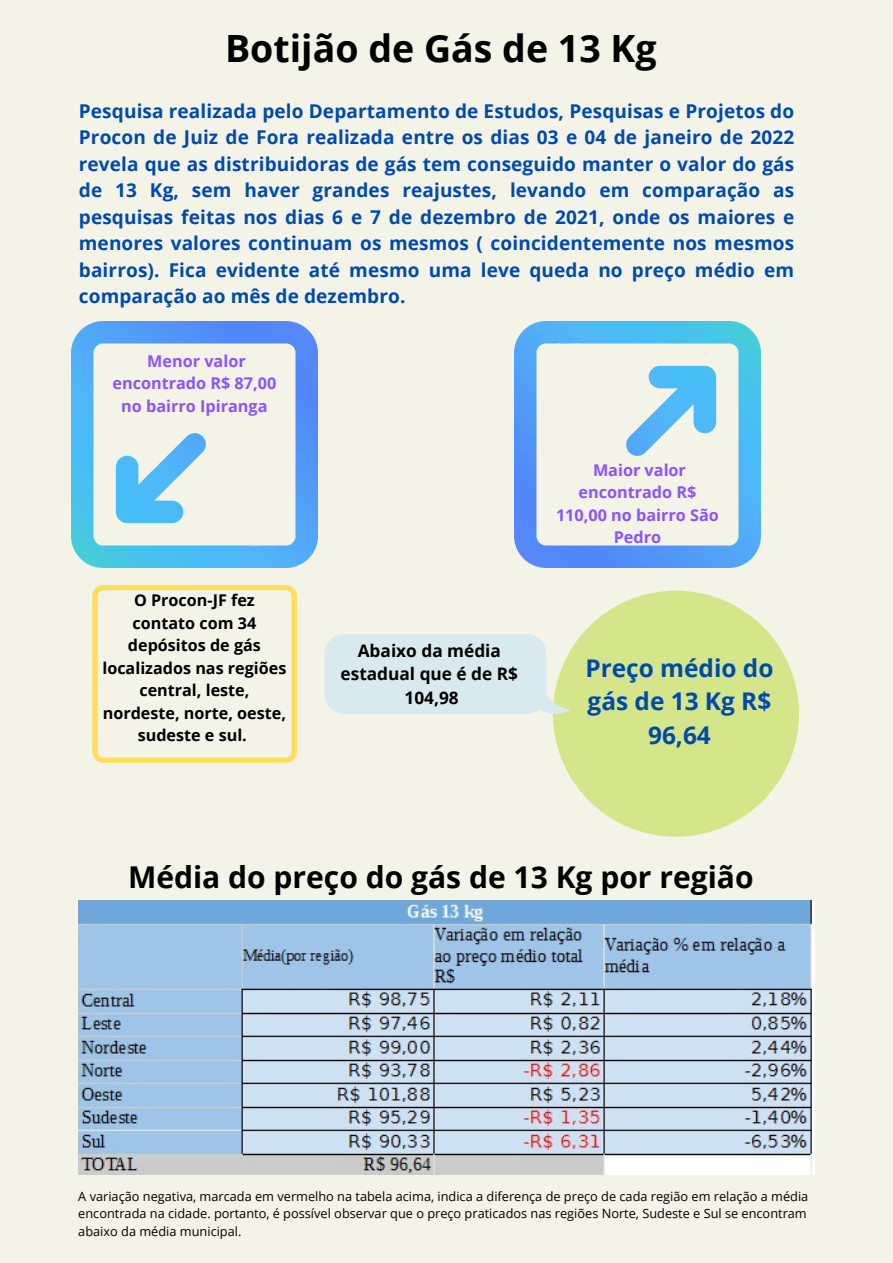
<style>
.page{position:relative;width:893px;height:1263px;background:#f3f3e7}
.page>*{position:absolute;margin:0;border:0;box-sizing:border-box;transform-origin:0 0}
.t1{font:700 37.5px "Open Sans";color:#000}
.t2{font:700 30px "Open Sans";color:#000}
.t3{font:700 24.38px/33.8px "Open Sans";color:#004aad;text-align:center}
.t4{font:700 18.98px/26.5px "Open Sans";letter-spacing:.01em;color:#004aad;text-align:justify}
.t5{font:700 17.25px/23.6px "Open Sans";color:#000;text-align:center}
.t6{font:700 16.2px/22.5px "Open Sans";color:#8c52ff;text-align:center}
.t7{font:700 16.12px/22.5px "Open Sans";color:#000;text-align:center}
.t8{font:12.75px/17.5px "Open Sans";color:#000;text-align:justify}
</style>
<div class="page">
<img style="left:71px;top:321px;width:247px;height:247px">
<img style="left:514px;top:321px;width:246px;height:247px">
<svg style="left:92px;top:585px;width:205px;height:178px"></svg>
<div style="left:553px;top:591px;width:246px;height:246px;background:#d5e68a;border-radius:50%"></div>
<svg style="left:325px;top:634px;width:246px;height:81px;background:#daeaea"></svg>
<img style="left:79px;top:900px;width:736px;height:274px">
<p class="t1" style="left:225px;top:22px;width:433px">Botijão de Gás de 13 Kg</p>
<p class="t4" style="left:79px;top:97px;width:717px">Pesquisa realizada pelo Departamento de Estudos, Pesquisas e Projetos do Procon de Juiz de Fora realizada entre os dias 03 e 04 de janeiro de 2022 revela que as distribuidoras de gás tem conseguido manter o valor do gás de 13 Kg, sem haver grandes reajustes, levando em comparação as pesquisas feitas nos dias 6 e 7 de dezembro de 2021, onde os maiores e menores valores continuam os mesmos ( coincidentemente nos mesmos bairros). Fica evidente até mesmo uma leve queda no preço médio em comparação ao mês de dezembro.</p>
<p class="t6" style="left:112px;top:349px;width:165px">Menor valor encontrado R$ 87,00 no bairro Ipiranga</p>
<p class="t7" style="left:134px;top:588px;width:122px">O Procon-JF fez</p>
<p class="t7" style="left:102px;top:611px;width:185px">contato com 34 depósitos de gás localizados nas regiões central, leste,</p>
<p class="t7" style="left:103px;top:701px;width:185px">nordeste, norte, oeste, sudeste e sul.</p>
<p class="t6" style="left:556px;top:458px;width:164px">Maior valor encontrado R$<br>110,00 no bairro São<br>Pedro</p>
<p class="t5" style="left:340px;top:638px;width:179px">Abaixo da média estadual que é de R$<br>104,98</p>
<p class="t3" style="left:585px;top:650px;width:189px">Preço médio do gás de 13 Kg R$<br>96,64</p>
<p class="t2" style="left:128px;top:856px;width:627px">Média do preço do gás de 13 Kg por região</p>
<p class="t8" style="left:78px;top:1187px;width:731px">A variação negativa, marcada em vermelho na tabela acima, indica a diferença de preço de cada região em relação a média encontrada na cidade. portanto, é possível observar que o preço praticados nas regiões Norte, Sudeste e Sul se encontram abaixo da média municipal.</p>
</div>
